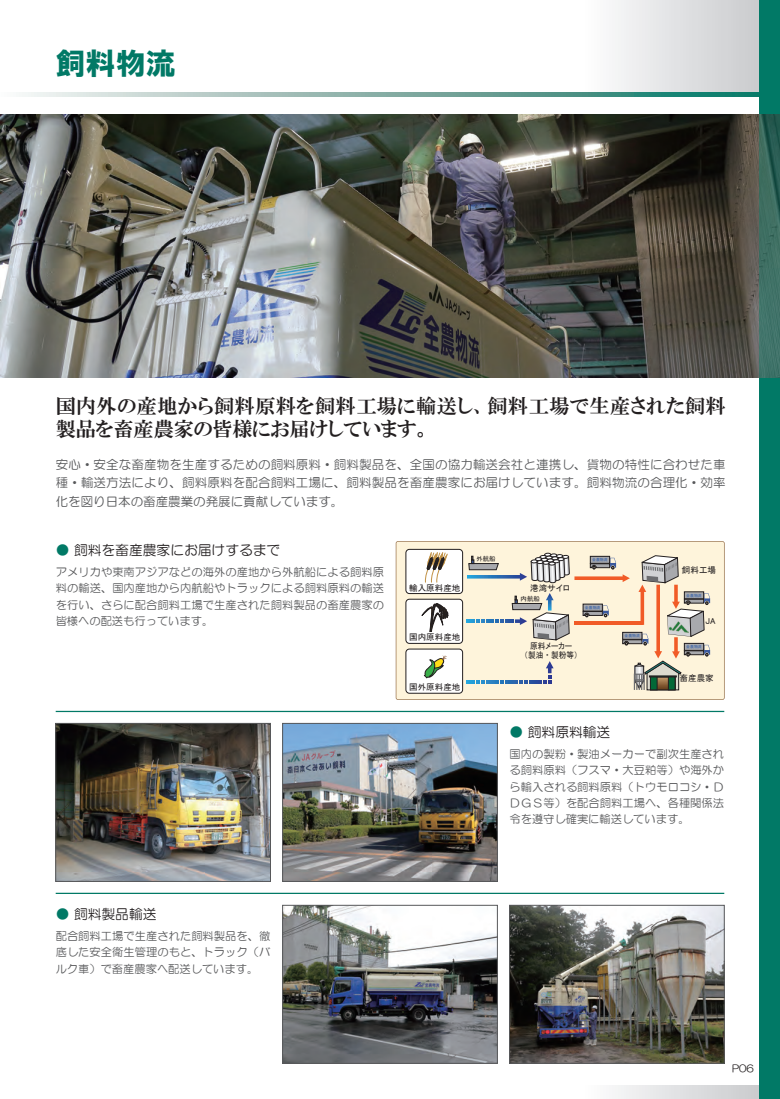
<style>
.page{position:relative;width:780px;height:1099px;background:#fff}
.page>*{position:absolute;margin:0;border:0;box-sizing:border-box;transform-origin:0 0}
.t1{font:30px "HGP Soei Kakugothic UB";color:#017966}
.t2{font:20px/23.8px "HGP Mincho E";letter-spacing:.03em;color:#231f20}
.t3{font:13.75px "HG Maru Gothic MPRO";color:#231f20}
.t4{font:12.5px/18.8px "HG Maru Gothic MPRO";color:#57585a;text-align:justify}
.t5{font:11.25px/16.2px "HG Maru Gothic MPRO";letter-spacing:.005em;color:#57585a;text-align:justify}
.t6{font:10px "HG Maru Gothic MPRO";color:#231f20}
.t7{font:8.5px "MS P Gothic";color:#231f20}
.t8{font:8.5px/9.2px "MS P Gothic";color:#231f20;text-align:center;scale:.9 1}
.t9{font:6.38px "MS P Gothic";color:#231f20}
.t10{font:3.88px "MS P Gothic";color:#2b5aa8}
.s1{color:#017966}
</style>
<div class="page">
<img style="left:0;top:114px;width:780px;height:263px">
<hr style="left:56px;top:892px;width:668px;height:2px;background:#017966">
<hr style="left:56px;top:710px;width:668px;height:2px;background:#017966">
<img style="left:511px;top:907px;width:211px;height:154px">
<div style="left:509px;top:905px;width:215px;height:158px;border:1px solid #57585a"></div>
<img style="left:284px;top:725px;width:211px;height:154px">
<div style="left:282px;top:723px;width:215px;height:158px;border:1px solid #57585a"></div>
<img style="left:58px;top:725px;width:210px;height:154px">
<div style="left:56px;top:723px;width:214px;height:158px;border:1px solid #57585a"></div>
<img style="left:284px;top:907px;width:211px;height:154px">
<div style="left:282px;top:905px;width:215px;height:158px;border:1px solid #57585a"></div>
<svg style="left:615px;top:0;width:144px;height:92px"></svg>
<svg style="left:615px;top:1085px;width:144px;height:13px"></svg>
<svg style="left:22px;top:92px;width:737px;height:4px"></svg>
<div style="left:759px;top:377px;width:21px;height:721px;background:#017966"></div>
<div style="left:759px;top:0;width:21px;height:114px;background:#017966"></div>
<svg style="left:396px;top:541px;width:328px;height:158px;fill:#fef4db"></svg>
<div style="left:406px;top:549px;width:56px;height:44px;background:#fff;border-radius:4px"></div>
<div style="left:405px;top:549px;width:57px;height:44px;border:1px solid #231f20;border-radius:4px"></div>
<div style="left:406px;top:599px;width:56px;height:44px;background:#fff;border-radius:4px"></div>
<div style="left:405px;top:599px;width:57px;height:44px;border:1px solid #231f20;border-radius:4px"></div>
<div style="left:406px;top:649px;width:56px;height:44px;background:#fff;border-radius:4px"></div>
<div style="left:405px;top:649px;width:57px;height:44px;border:1px solid #231f20;border-radius:4px"></div>
<svg style="left:467px;top:553px;width:243px;height:137px"></svg>
<svg style="left:425px;top:552px;width:22px;height:30px"></svg>
<svg style="left:424px;top:655px;width:23px;height:23px"></svg>
<svg style="left:421px;top:596px;width:27px;height:35px"></svg>
<h1 class="t1" style="left:56px;top:48px;width:121px">飼料物流</h1>
<h2 class="t2" style="left:56px;top:393px;width:671px">国内外の産地から飼料原料を飼料工場に輸送し、飼料工場で生産された飼料製品を畜産農家の皆様にお届けしています。</h2>
<p class="t4" style="left:56px;top:454px;width:671px">安心・安全な畜産物を生産するための飼料原料・飼料製品を、全国の協力輸送会社と連携し、貨物の特性に合わせた車種・輸送方法により、飼料原料を配合飼料工場に、飼料製品を畜産農家にお届けしています。飼料物流の合理化・効率化を図り日本の畜産農業の発展に貢献しています。</p>
<p class="t3" style="left:56px;top:543px;width:226px"><span class="s1">●</span> 飼料を畜産農家にお届けするまで</p>
<p class="t5" style="left:56px;top:564px;width:330px">アメリカや東南アジアなどの海外の産地から外航船による飼料原料の輸送、国内産地から内航船やトラックによる飼料原料の輸送を行い、さらに配合飼料工場で生産された飼料製品の畜産農家の皆様への配送も行っています。</p>
<p class="t9" style="left:476px;top:555px;width:21px">外航船</p>
<p class="t7" style="left:409px;top:583px;width:53px">輸入原料産地</p>
<p class="t7" style="left:530px;top:584px;width:41px">港湾サイロ</p>
<p class="t9" style="left:520px;top:595px;width:21px">内航船</p>
<p class="t10" style="left:592px;top:558px;width:17px">全農物流</p>
<p class="t10" style="left:585px;top:605px;width:17px">全農物流</p>
<p class="t7" style="left:409px;top:632px;width:53px">国内原料産地</p>
<p class="t8" style="left:524px;top:641px;width:61px">原料メーカー<br>（製油・製粉等）</p>
<p class="t7" style="left:409px;top:682px;width:53px">国外原料産地</p>
<p class="t10" style="left:624px;top:634px;width:17px">全農物流</p>
<p class="t7" style="left:682px;top:565px;width:36px">飼料工場</p>
<p class="t10" style="left:686px;top:593px;width:17px">全農物流</p>
<p class="t7" style="left:705px;top:616px;width:12px">JA</p>
<p class="t10" style="left:686px;top:645px;width:17px">全農物流</p>
<p class="t7" style="left:679px;top:674px;width:36px">畜産農家</p>
<p class="t3" style="left:509px;top:725px;width:102px"><span class="s1">●</span> 飼料原料輸送</p>
<p class="t5" style="left:509px;top:746px;width:216px">国内の製粉・製油メーカーで副次生産される飼料原料（フスマ・大豆粕等）や海外から輸入される飼料原料（トウモロコシ・ＤＤＧＳ等）を配合飼料工場へ、各種関係法令を遵守し確実に輸送しています。</p>
<p class="t3" style="left:56px;top:907px;width:102px"><span class="s1">●</span> 飼料製品輸送</p>
<p class="t5" style="left:56px;top:927px;width:216px">配合飼料工場で生産された飼料製品を、徹底した安全衛生管理のもと、トラック（バルク車）で畜産農家へ配送しています。</p>
<p class="t6" style="left:732px;top:1062px;width:23px">P06</p>
</div>
